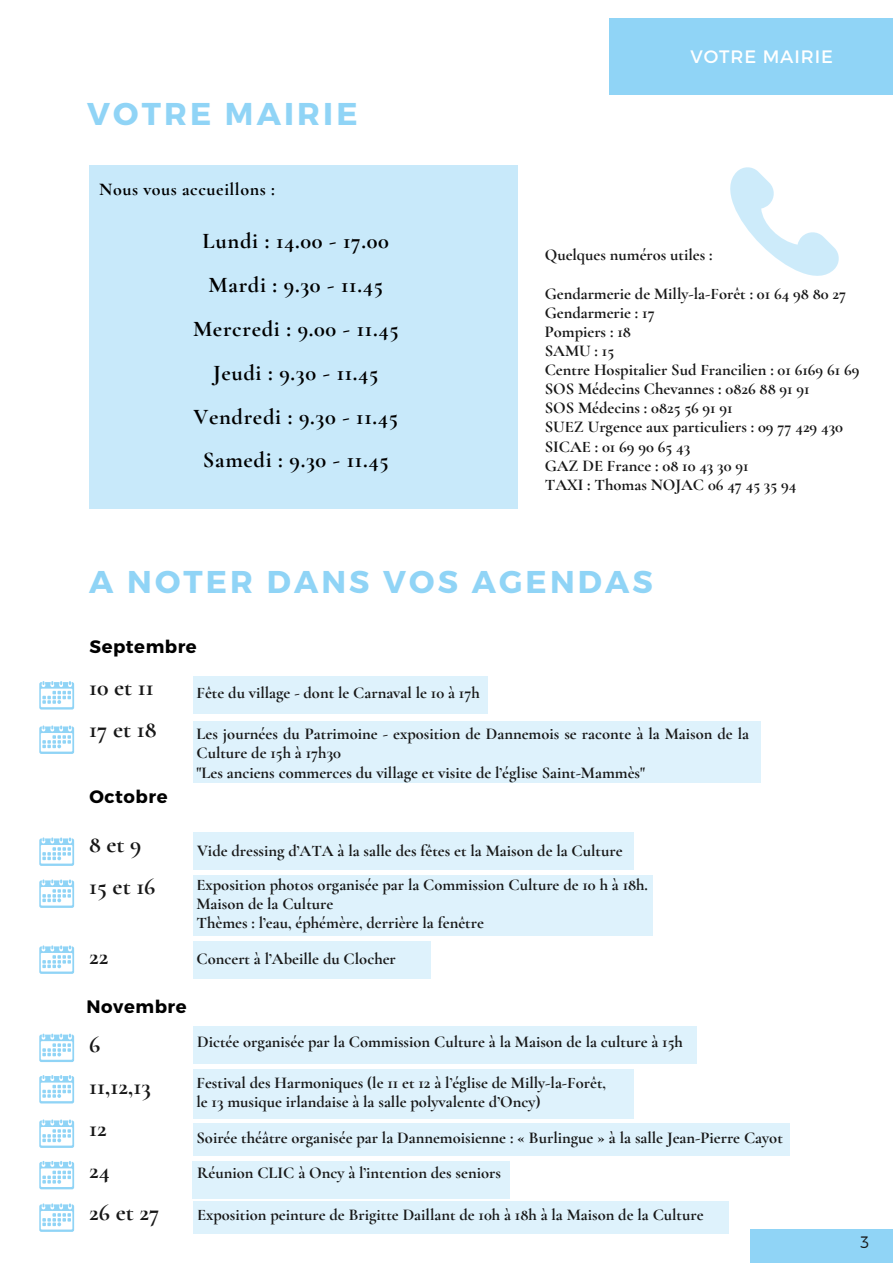
<style>
.page{position:relative;width:893px;height:1264px;background:#fff}
.page>*{position:absolute;margin:0;border:0;box-sizing:border-box;transform-origin:0 0}
.t1{font:700 31.5px "Montserrat";letter-spacing:.1em;color:#90d4f6}
.t2{font:700 24px/42px "Cormorant Garamond";color:#171717}
.t3{font:700 22.5px/43.8px "Cormorant Garamond";letter-spacing:.03em;color:#000;text-align:center}
.t4{font:700 18px "Montserrat";letter-spacing:.03em;color:#000}
.t5{font:700 18px "Cormorant Garamond";letter-spacing:.03em;color:#000}
.t6{font:18px "Montserrat";letter-spacing:.05em;color:#fff}
.t7{font:700 16.5px/19px "Cormorant Garamond";color:#171717}
.t8{font:300 16.5px "Montserrat";color:#171717}
</style>
<div class="page">
<div style="left:750px;top:1228px;width:142px;height:34px;background:#90d4f6"></div>
<svg style="left:730px;top:167px;width:109px;height:109px"></svg>
<div style="left:89px;top:166px;width:428px;height:343px;background:#c8e9fa"></div>
<div style="left:608px;top:18px;width:284px;height:77px;background:#90d4f6"></div>
<svg style="left:39px;top:682px;width:35px;height:27px"></svg>
<div style="left:41px;top:688px;width:31px;height:19px;background:#fff"></div>
<svg style="left:42px;top:681px;width:30px;height:23px"></svg>
<div style="left:193px;top:676px;width:294px;height:37px;background:#def2fc"></div>
<div style="left:193px;top:1026px;width:503px;height:37px;background:#def2fc"></div>
<div style="left:193px;top:721px;width:567px;height:62px;background:#def2fc"></div>
<div style="left:193px;top:832px;width:440px;height:37px;background:#def2fc"></div>
<div style="left:193px;top:875px;width:459px;height:60px;background:#def2fc"></div>
<div style="left:193px;top:941px;width:237px;height:37px;background:#def2fc"></div>
<div style="left:193px;top:1122px;width:596px;height:33px;background:#def2fc"></div>
<div style="left:193px;top:1068px;width:440px;height:50px;background:#def2fc"></div>
<div style="left:193px;top:1161px;width:317px;height:37px;background:#def2fc"></div>
<div style="left:193px;top:1200px;width:535px;height:33px;background:#def2fc"></div>
<svg style="left:39px;top:838px;width:35px;height:27px"></svg>
<div style="left:41px;top:845px;width:31px;height:18px;background:#fff"></div>
<svg style="left:42px;top:837px;width:30px;height:23px"></svg>
<svg style="left:39px;top:880px;width:35px;height:27px"></svg>
<div style="left:41px;top:887px;width:31px;height:18px;background:#fff"></div>
<svg style="left:42px;top:879px;width:30px;height:23px"></svg>
<svg style="left:39px;top:726px;width:35px;height:28px"></svg>
<div style="left:41px;top:733px;width:31px;height:18px;background:#fff"></div>
<svg style="left:42px;top:725px;width:30px;height:23px"></svg>
<svg style="left:39px;top:946px;width:35px;height:27px"></svg>
<div style="left:41px;top:952px;width:31px;height:19px;background:#fff"></div>
<svg style="left:42px;top:945px;width:30px;height:23px"></svg>
<svg style="left:39px;top:1034px;width:35px;height:28px"></svg>
<svg style="left:41px;top:1041px;width:31px;height:18px"></svg>
<svg style="left:42px;top:1033px;width:30px;height:23px"></svg>
<svg style="left:39px;top:1076px;width:35px;height:27px"></svg>
<svg style="left:41px;top:1082px;width:31px;height:19px"></svg>
<svg style="left:42px;top:1075px;width:30px;height:22px"></svg>
<svg style="left:39px;top:1120px;width:35px;height:27px"></svg>
<div style="left:41px;top:1126px;width:31px;height:19px;background:#fff"></div>
<svg style="left:42px;top:1119px;width:30px;height:23px"></svg>
<svg style="left:39px;top:1161px;width:35px;height:28px"></svg>
<svg style="left:41px;top:1168px;width:31px;height:18px"></svg>
<svg style="left:42px;top:1161px;width:30px;height:22px"></svg>
<svg style="left:39px;top:1204px;width:35px;height:27px"></svg>
<div style="left:41px;top:1210px;width:31px;height:19px;background:#fff"></div>
<svg style="left:42px;top:1203px;width:30px;height:23px"></svg>
<h1 class="t1" style="left:87px;top:93px;width:272px">VOTRE MAIRIE</h1>
<p class="t5" style="left:99px;top:178px;width:177px">Nous vous accueillons :</p>
<h3 class="t3" style="left:193px;top:219px;width:207px">Lundi : 14.00 - 17.00<br>Mardi : 9.30 - 11.45<br>Mercredi : 9.00 - 11.45<br>Jeudi : 9.30 - 11.45<br>Vendredi : 9.30 - 11.45<br>Samedi : 9.30 - 11.45</h3>
<p class="t6" style="left:690px;top:44px;width:144px">VOTRE MAIRIE</p>
<p class="t7" style="left:544px;top:246px;width:169px">Quelques numéros utiles :</p>
<p class="t7" style="left:544px;top:284px;width:316px">Gendarmerie de Milly-la-Forêt : 01 64 98 80 27<br>Gendarmerie : 17<br>Pompiers : 18<br>SAMU : 15<br>Centre Hospitalier Sud Francilien : 01 6169 61 69<br>SOS Médecins Chevannes : 0826 88 91 91<br>SOS Médecins : 0825 56 91 91<br>SUEZ Urgence aux particuliers : 09 77 429 430<br>SICAE : 01 69 90 65 43<br>GAZ DE France : 08 10 43 30 91<br>TAXI : Thomas NOJAC 06 47 45 35 94</p>
<h1 class="t1" style="left:89px;top:561px;width:565px">A NOTER DANS VOS AGENDAS</h1>
<p class="t4" style="left:90px;top:634px;width:109px">Septembre</p>
<h2 class="t2" style="left:89px;top:666px;width:69px">10 et 11<br>17 et 18</h2>
<p class="t4" style="left:90px;top:784px;width:79px">Octobre</p>
<p class="t7" style="left:196px;top:682px;width:285px">Fête du village - dont le Carnaval le 10 à 17h</p>
<p class="t7" style="left:196px;top:724px;width:554px">Les journées du Patrimoine - exposition de Dannemois se raconte à la Maison de la<br>Culture de 15h à 17h30<br>"Les anciens commerces du village et visite de l’église Saint-Mammès"</p>
<h2 class="t2" style="left:89px;top:823px;width:68px">8et9<br>15 et 16</h2>
<h2 class="t2" style="left:89px;top:935px;width:21px">22</h2>
<p class="t7" style="left:196px;top:834px;width:453px;line-height:33.3px">Vide dressing d’ATA à la salle des fêtes et la Maison de la Culture<br>Exposition photos organisée par la Commission Culture de 10 h à 18h.</p>
<p class="t7" style="left:196px;top:894px;width:289px">Maison de la Culture<br>Thèmes : l’eau, éphémère, derrière la fenêtre</p>
<p class="t7" style="left:196px;top:949px;width:201px">Concert à l’Abeille du Clocher</p>
<p class="t4" style="left:87px;top:994px;width:101px">Novembre</p>
<h2 class="t2" style="left:89px;top:1023px;width:72px">6<br>11,12,13<br>12<br>24<br>26 et 27</h2>
<p class="t7" style="left:197px;top:1032px;width:487px">Dictée organisée par la Commission Culture à la Maison de la culture à 15h</p>
<p class="t7" style="left:196px;top:1073px;width:411px">Festival des Harmoniques (le 11 et 12 à l’église de Milly-la-Forêt, le 13 musique irlandaise à la salle polyvalente d’Oncy)</p>
<p class="t7" style="left:196px;top:1127px;width:588px">Soirée théâtre organisée par la Dannemoisienne : « Burlingue » à la salle Jean-Pierre Cayot</p>
<p class="t7" style="left:197px;top:1163px;width:305px">Réunion CLIC à Oncy à l’intention des seniors</p>
<p class="t7" style="left:197px;top:1204px;width:508px">Exposition peinture de Brigitte Daillant de 10h à 18h à la Maison de la Culture</p>
<p class="t8" style="left:860px;top:1231px;width:10px">3</p>
</div>
